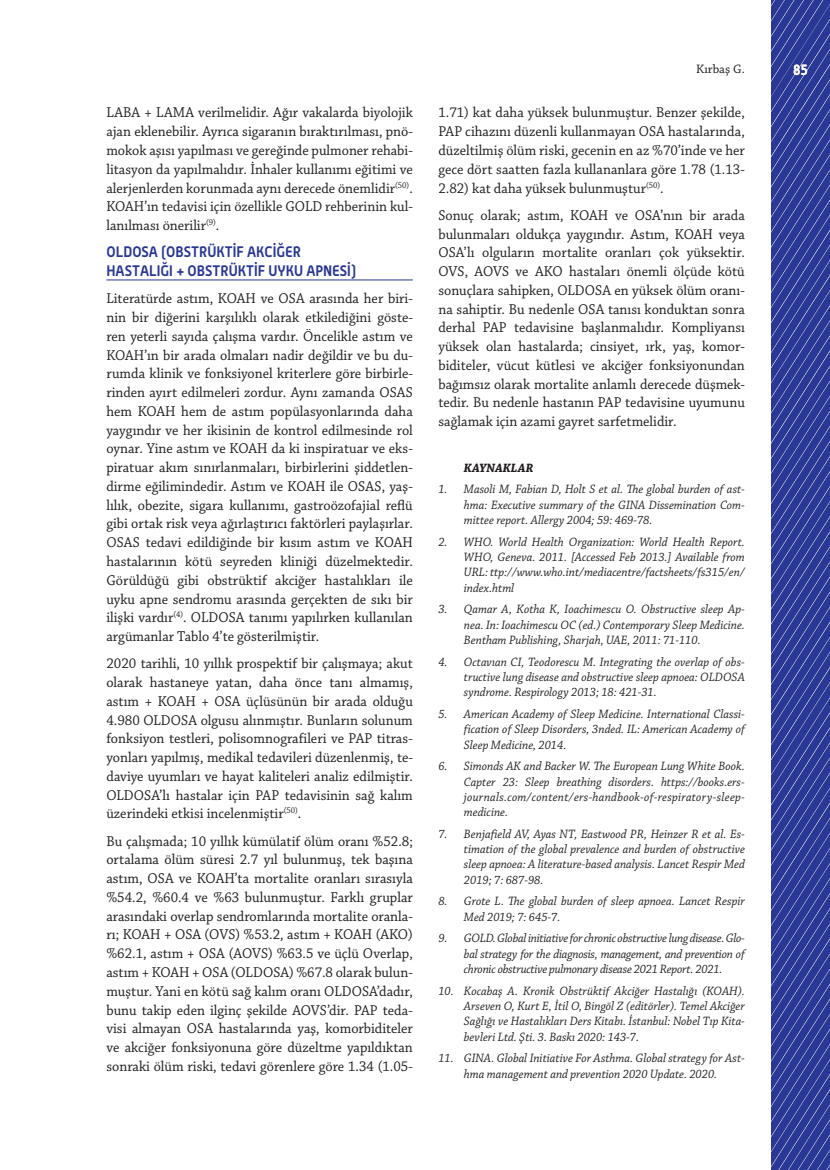
<style>
.page{position:relative;width:830px;height:1170px;background:#fff}
.page>*{position:absolute;margin:0;border:0;box-sizing:border-box;transform-origin:0 0}
.t1{font:15px/18.8px "Chaparral Pro";color:#231f20;text-align:justify;scale:.95 1}
.t2{font:700 15px/18.8px "Alwyn OT";color:#293795;scale:.95 1}
.t3{font:700 15px "Alwyn OT";color:#fff;scale:.85 1}
.t4{font:12.9px "Chaparral Pro";color:#231f20}
.t5{font:italic 12.75px/15.3px "Chaparral Pro";color:#231f20;text-align:justify;scale:.95 1}
.t6{font:italic 700 12.75px "Chaparral Pro";color:#231f20;scale:.95 1}
</style>
<div class="page">
<svg style="left:771px;top:0;width:58px;height:1169px;background:#35429b"></svg>
<hr style="left:106px;top:279px;width:306px;height:1px;background:#293795">
<p class="t1" style="left:106px;top:104px;width:324px">LABA + LAMA verilmelidir. Ağır vakalarda biyolojik ajan eklenebilir. Ayrıca sigaranın bıraktırılması, pnö&shy;mokok aşısı yapılması ve gereğinde pulmoner rehabi&shy;litasyon da yapılmalıdır. İnhaler kullanımı eğitimi ve alerjenlerden korunmada aynı derecede önemlidir<sup>(50)</sup>.<br>KOAH’ın tedavisi için özellikle GOLD rehberinin kul&shy;lanılması önerilir<sup>(9)</sup>.</p>
<p class="t2" style="left:106px;top:242px;width:264px">OLDOSA (OBSTRÜKTİF AKCİĞER<br>HASTALIĞI + OBSTRÜKTİF UYKU APNESİ)</p>
<p class="t1" style="left:106px;top:290px;width:324px">Literatürde astım, KOAH ve OSA arasında her biri&shy;nin bir diğerini karşılıklı olarak etkilediğini göste&shy;ren yeterli sayıda çalışma vardır. Öncelikle astım ve KOAH’ın bir arada olmaları nadir değildir ve bu du&shy;rumda klinik ve fonksiyonel kriterlere göre birbirle&shy;rinden ayırt edilmeleri zordur. Aynı zamanda OSAS hem KOAH hem de astım popülasyonlarında daha yaygındır ve her ikisinin de kontrol edilmesinde rol oynar. Yine astım ve KOAH da ki inspiratuar ve eks&shy;piratuar akım sınırlanmaları, birbirlerini şiddetlen&shy;dirme eğilimindedir. Astım ve KOAH ile OSAS, yaş&shy;lılık, obezite, sigara kullanımı, gastroözofajial reflü gibi ortak risk veya ağırlaştırıcı faktörleri paylaşırlar.<br>OSAS tedavi edildiğinde bir kısım astım ve KOAH hastalarının kötü seyreden kliniği düzelmektedir.<br>Görüldüğü gibi obstrüktif akciğer hastalıkları ile uyku apne sendromu arasında gerçekten de sıkı bir ilişki vardır<sup>(4)</sup>. OLDOSA tanımı yapılırken kullanılan argümanlar Tablo 4’te gösterilmiştir.</p>
<p class="t1" style="left:106px;top:654px;width:324px">2020 tarihli, 10 yıllık prospektif bir çalışmaya; akut olarak hastaneye yatan, daha önce tanı almamış, astım + KOAH + OSA üçlüsünün bir arada olduğu 4.980 OLDOSA olgusu alınmıştır. Bunların solunum fonksiyon testleri, polisomnografileri ve PAP titras&shy;yonları yapılmış, medikal tedavileri düzenlenmiş, te&shy;daviye uyumları ve hayat kaliteleri analiz edilmiştir.<br>OLDOSA’lı hastalar için PAP tedavisinin sağ kalım üzerindeki etkisi incelenmiştir<sup>(50)</sup>.</p>
<p class="t1" style="left:106px;top:832px;width:324px">Bu çalışmada; 10 yıllık kümülatif ölüm oranı %52.8; ortalama ölüm süresi 2.7 yıl bulunmuş, tek başına astım, OSA ve KOAH’ta mortalite oranları sırasıyla %54.2, %60.4 ve %63 bulunmuştur. Farklı gruplar arasındaki overlap sendromlarında mortalite oranla&shy;rı; KOAH + OSA (OVS) %53.2, astım + KOAH (AKO) %62.1, astım + OSA (AOVS) %63.5 ve üçlü Overlap, astım + KOAH + OSA (OLDOSA) %67.8 olarak bulun&shy;muştur. Yani en kötü sağ kalım oranı OLDOSA’dadır, bunu takip eden ilginç şekilde AOVS’dir. PAP teda&shy;visi almayan OSA hastalarında yaş, komorbiditeler ve akciğer fonksiyonuna göre düzeltme yapıldıktan sonraki ölüm riski, tedavi görenlere göre 1.34 (1.05-</p>
<p class="t4" style="left:696px;top:62px;width:50px">Kırbaş G.</p>
<p class="t3" style="left:792px;top:61px;width:19px">85</p>
<p class="t1" style="left:438px;top:104px;width:324px">1.71) kat daha yüksek bulunmuştur. Benzer şekilde, PAP cihazını düzenli kullanmayan OSA hastalarında, düzeltilmiş ölüm riski, gecenin en az %70’inde ve her gece dört saatten fazla kullananlara göre 1.78 (1.13- 2.82) kat daha yüksek bulunmuştur<sup>(50)</sup>.</p>
<p class="t1" style="left:438px;top:206px;width:324px">Sonuç olarak; astım, KOAH ve OSA’nın bir arada bulunmaları oldukça yaygındır. Astım, KOAH veya OSA’lı olguların mortalite oranları çok yüksektir.<br>OVS, AOVS ve AKO hastaları önemli ölçüde kötü sonuçlara sahipken, OLDOSA en yüksek ölüm oranı&shy;na sahiptir. Bu nedenle OSA tanısı konduktan sonra derhal PAP tedavisine başlanmalıdır. Kompliyansı yüksek olan hastalarda; cinsiyet, ırk, yaş, komor&shy;biditeler, vücut kütlesi ve akciğer fonksiyonundan bağımsız olarak mortalite anlamlı derecede düşmek&shy;tedir. Bu nedenle hastanın PAP tedavisine uyumunu sağlamak için azami gayret sarfetmelidir.</p>
<p class="t6" style="left:463px;top:460px;width:75px">KAYNAKLAR</p>
<p class="t5" style="left:463px;top:482px;width:297px;text-indent:-26px">1. Masoli M, Fabian D, Holt S et al. The global burden of ast&shy;hma: Executive summary of the GINA Dissemination Com&shy;mittee report. Allergy 2004; 59: 469-78.</p>
<p class="t5" style="left:463px;top:534px;width:297px;text-indent:-26px">2. WHO. World Health Organization: World Health Report.<br>WHO, Geneva. 2011. [Accessed Feb 2013.] Available from URL: ttp://www.who.int/mediacentre/factsheets/fs315/en/ index.html</p>
<p class="t5" style="left:463px;top:602px;width:297px;text-indent:-26px">3. Qamar A, Kotha K, Ioachimescu O. Obstructive sleep Ap&shy;nea. In: Ioachimescu OC (ed.) Contemporary Sleep Medicine.<br>Bentham Publishing, Sharjah, UAE, 2011: 71-110.</p>
<p class="t5" style="left:463px;top:654px;width:297px;text-indent:-26px">4. Octavıan CI, Teodorescu M. Integrating the overlap of obs&shy;tructive lung disease and obstructive sleep apnoea: OLDOSA syndrome. Respirology 2013; 18: 421-31.</p>
<p class="t5" style="left:463px;top:706px;width:297px;text-indent:-26px">5. American Academy of Sleep Medicine. International Classi&shy;fication of Sleep Disorders, 3nded. IL: American Academy of Sleep Medicine, 2014.</p>
<p class="t5" style="left:463px;top:759px;width:297px;text-indent:-26px">6. Simonds AK and Backer W. The European Lung White Book.<br>Capter 23: Sleep breathing disorders. https://books.ers&shy;journals.com/content/ers-handbook-of-respiratory-sleep&shy;medicine.</p>
<p class="t5" style="left:463px;top:826px;width:297px;text-indent:-26px">7. Benjafield AV, Ayas NT, Eastwood PR, Heinzer R et al. Es&shy;timation of the global prevalence and burden of obstructive sleep apnoea: A literature-based analysis. Lancet Respir Med 2019; 7: 687-98.</p>
<p class="t5" style="left:463px;top:894px;width:297px;text-indent:-26px">8. Grote L. The global burden of sleep apnoea. Lancet Respir<br>Med 2019; 7: 645-7.</p>
<p class="t5" style="left:463px;top:931px;width:297px;text-indent:-26px">9. GOLD. Global initiative for chronic obstructive lung disease. Glo&shy;bal strategy for the diagnosis, management, and prevention of chronic obstructive pulmonary disease 2021 Report. 2021.</p>
<p class="t5" style="left:463px;top:983px;width:297px;text-indent:-26px">10. Kocabaş A. Kronik Obstrüktif Akciğer Hastalığı (KOAH).<br>Arseven O, Kurt E, İtil O, Bingöl Z (editörler). Temel Akciğer Sağlığı ve Hastalıkları Ders Kitabı. İstanbul: Nobel Tıp Kita&shy;bevleri Ltd. Şti. 3. Baskı 2020: 143-7.</p>
<p class="t5" style="left:438px;top:1051px;width:324px;text-align:center">11. GINA. Global Initiative For Asthma. Global strategy for Ast&shy;hma management and prevention 2020 Update. 2020.</p>
</div>
